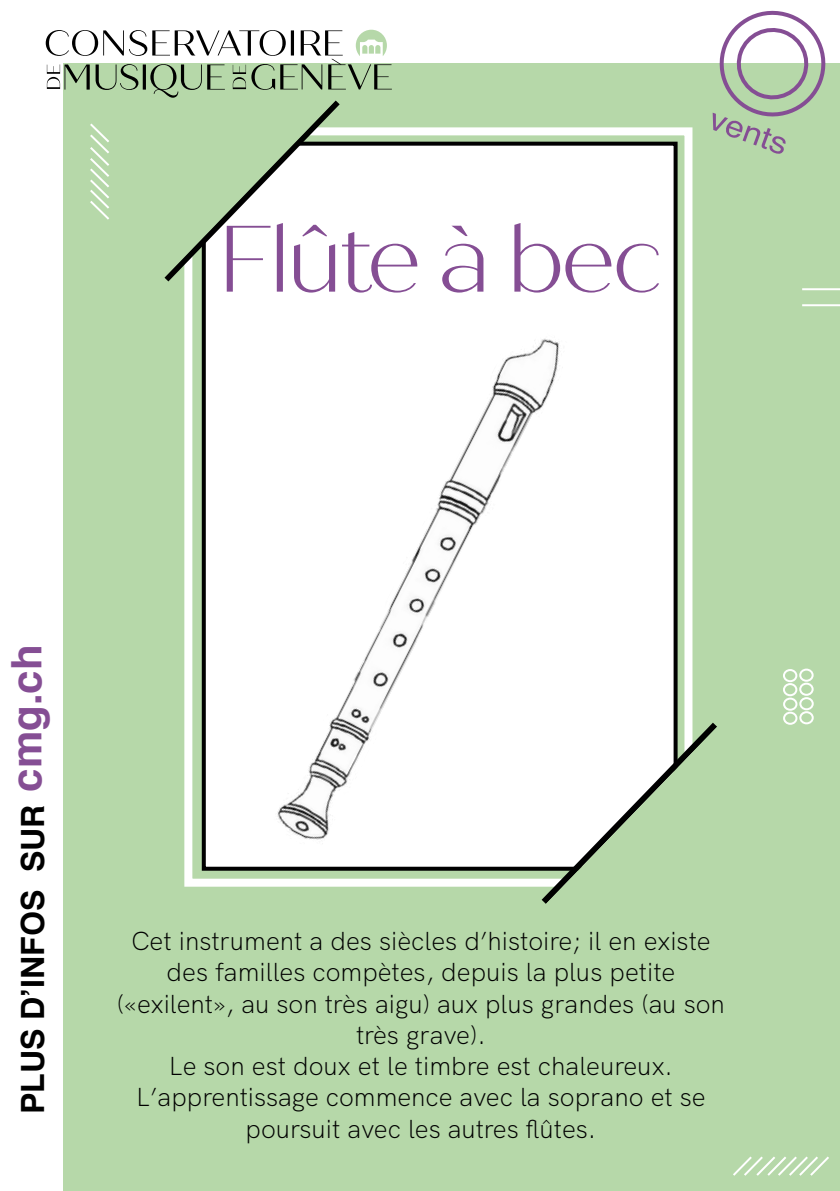
<style>
.page{position:relative;width:840px;height:1191px;background:#fff}
.page>*{position:absolute;margin:0;border:0;box-sizing:border-box;transform-origin:0 0}
.t1{font:300 94px "Quiche Sans";letter-spacing:-.06em;color:#854e94}
.t2{font:700 32px "Helvetica";color:#000}
.t3{font:300 26px/31.2px "HK Grotesk";color:#000;text-align:center}
.s1{font-size:42px;color:#854e94}
</style>
<div class="page">
<div style="left:0;top:0;width:839px;height:1191px;background:#b6d8a9"></div>
<div style="left:202px;top:142px;width:475px;height:728px;background:#fff;border:4px solid #000"></div>
<div style="left:184px;top:127px;width:508px;height:759px;border:8px solid #fff"></div>
<svg style="left:535px;top:716px;width:182px;height:188px"></svg>
<div style="left:0;top:0;width:62px;height:1191px;background:#fff"></div>
<div style="left:0;top:0;width:839px;height:62px;background:#fff"></div>
<hr style="left:801px;top:288px;width:38px;height:2px;background:#fff">
<hr style="left:801px;top:304px;width:38px;height:2px;background:#fff">
<svg style="left:733px;top:1156px;width:96px;height:20px"></svg>
<svg style="left:46px;top:30px;width:345px;height:258px"></svg>
<div style="left:782px;top:711px;width:15px;height:14px;border:2px solid #fff;border-radius:50%"></div>
<div style="left:782px;top:697px;width:15px;height:13px;border:2px solid #fff;border-radius:50%"></div>
<div style="left:798px;top:697px;width:15px;height:13px;border:2px solid #fff;border-radius:50%"></div>
<div style="left:798px;top:711px;width:15px;height:13px;border:2px solid #fff;border-radius:50%"></div>
<div style="left:782px;top:683px;width:14px;height:13px;border:2px solid #fff;border-radius:50%"></div>
<div style="left:782px;top:669px;width:14px;height:13px;border:2px solid #fff;border-radius:50%"></div>
<div style="left:798px;top:668px;width:15px;height:13px;border:2px solid #fff;border-radius:50%"></div>
<div style="left:798px;top:682px;width:15px;height:14px;border:2px solid #fff;border-radius:50%"></div>
<svg style="left:712px;top:10px;width:117px;height:144px"></svg>
<img style="left:240px;top:338px;width:348px;height:532px">
<h1 class="t1" style="left:217px;top:204px;width:448px">Flûte à bec</h1>
<p class="t2" style="left:7px;top:1114px;width:471px;rotate:-90deg">PLUS D’INFOS SUR <span class="s1">cmg.ch</span></p>
<p class="t3" style="left:117px;top:923px;width:609px">Cet instrument a des siècles d’histoire; il en existe des familles compètes, depuis la plus petite («exilent», au son très aigu) aux plus grandes (au son très grave).<br>Le son est doux et le timbre est chaleureux.<br>L’apprentissage commence avec la soprano et se poursuit avec les autres flûtes.</p>
</div>
